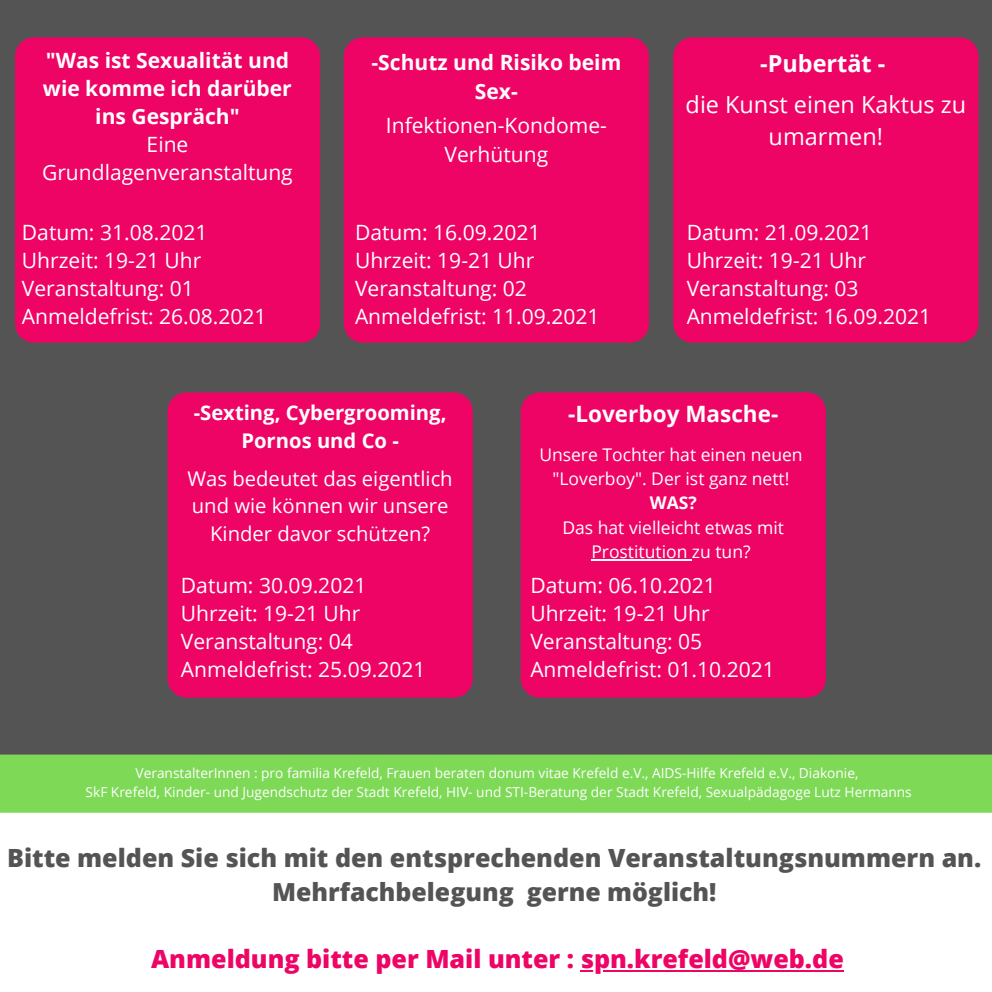
<style>
.page{position:relative;width:992px;height:992px;background:#fff}
.page>*{position:absolute;margin:0;border:0;box-sizing:border-box;transform-origin:0 0}
.t1{font:800 25px "Open Sans";color:#545454}
.t2{font:800 25px "Open Sans";color:#ee0465}
.t3{font:23.5px/32.8px "Open Sans";color:#fff;text-align:center}
.t4{font:700 23.5px "Open Sans";color:#fff}
.t5{font:700 22.5px "Open Sans";color:#fff}
.t6{font:21px/29.2px "Open Sans";color:#fff;text-align:center}
.t7{font:700 21px/28px "Open Sans";color:#fff;text-align:center}
.t8{font:20.25px/27.8px "Open Sans";color:#fff;text-align:center}
.t9{font:700 20.25px/27.8px "Open Sans";color:#fff;text-align:center}
.t10{font:17.5px/24px "Open Sans";color:#fff;text-align:center}
.t11{font:700 17.5px "Open Sans";color:#fff}
.t12{font:13.75px "Open Sans";color:#fff}
</style>
<div class="page">
<div style="left:0;top:0;width:992px;height:765px;background:#545454"></div>
<div style="left:0;top:754px;width:992px;height:59px;background:#7ed957"></div>
<div style="left:15px;top:37px;width:305px;height:306px;background:#ee0465;border-radius:19px"></div>
<hr style="left:581px;top:970px;width:263px;height:2px;background:#ee0465">
<div style="left:344px;top:37px;width:305px;height:306px;background:#ee0465;border-radius:19px"></div>
<div style="left:673px;top:37px;width:305px;height:306px;background:#ee0465;border-radius:19px"></div>
<div style="left:521px;top:392px;width:305px;height:306px;background:#ee0465;border-radius:19px"></div>
<div style="left:168px;top:392px;width:305px;height:306px;background:#ee0465;border-radius:19px"></div>
<hr style="left:591px;top:559px;width:101px;height:2px;background:#fff">
<p class="t7" style="left:43px;top:46px;width:250px">"Was ist Sexualität und wie komme ich darüber ins Gespräch"</p>
<p class="t6" style="left:42px;top:130px;width:252px;line-height:28px">Eine<br>Grundlagenveranstaltung</p>
<p class="t6" style="left:22px;top:217px;width:187px">Datum: 31.08.2021</p>
<p class="t6" style="left:22px;top:245px;width:181px">Uhrzeit: 19-21 Uhr</p>
<p class="t6" style="left:22px;top:273px;width:173px">Veranstaltung: 01</p>
<p class="t6" style="left:22px;top:301px;width:246px">Anmeldefrist: 26.08.2021</p>
<p class="t7" style="left:371px;top:47px;width:251px;line-height:29.2px">-Schutz und Risiko beim<br>Sex-</p>
<p class="t6" style="left:386px;top:110px;width:223px">Infektionen-Kondome-<br>Verhütung</p>
<p class="t6" style="left:355px;top:217px;width:187px">Datum: 16.09.2021</p>
<p class="t6" style="left:355px;top:245px;width:181px">Uhrzeit: 19-21 Uhr</p>
<p class="t6" style="left:355px;top:273px;width:173px">Veranstaltung: 02</p>
<p class="t6" style="left:355px;top:301px;width:246px">Anmeldefrist: 11.09.2021</p>
<p class="t4" style="left:760px;top:47px;width:127px">-Pubertät -</p>
<p class="t3" style="left:686px;top:87px;width:282px">die Kunst einen Kaktus zu umarmen!</p>
<p class="t6" style="left:687px;top:217px;width:187px">Datum: 21.09.2021</p>
<p class="t6" style="left:687px;top:245px;width:181px">Uhrzeit: 19-21 Uhr</p>
<p class="t6" style="left:687px;top:273px;width:173px">Veranstaltung: 03</p>
<p class="t6" style="left:687px;top:301px;width:246px">Anmeldefrist: 16.09.2021</p>
<p class="t9" style="left:194px;top:398px;width:254px">-Sexting, Cybergrooming,<br>Pornos und Co -</p>
<p class="t8" style="left:188px;top:464px;width:267px">Was bedeutet das eigentlich und wie können wir unsere<br>Kinder davor schützen?</p>
<p class="t6" style="left:181px;top:570px;width:187px">Datum: 30.09.2021</p>
<p class="t6" style="left:181px;top:598px;width:181px">Uhrzeit: 19-21 Uhr</p>
<p class="t6" style="left:181px;top:626px;width:173px">Veranstaltung: 04</p>
<p class="t6" style="left:181px;top:655px;width:246px">Anmeldefrist: 25.09.2021</p>
<p class="t5" style="left:568px;top:398px;width:211px">-Loverboy Masche-</p>
<p class="t10" style="left:539px;top:442px;width:265px">Unsere Tochter hat einen neuen</p>
<p class="t10" style="left:552px;top:467px;width:238px">"Loverboy". Der ist ganz nett!</p>
<p class="t11" style="left:650px;top:491px;width:48px">WAS?</p>
<p class="t10" style="left:562px;top:515px;width:223px">Das hat vielleicht etwas mit<br>Prostitution zu tun?</p>
<p class="t6" style="left:530px;top:570px;width:187px">Datum: 06.10.2021</p>
<p class="t6" style="left:530px;top:598px;width:181px">Uhrzeit: 19-21 Uhr</p>
<p class="t6" style="left:530px;top:626px;width:173px">Veranstaltung: 05</p>
<p class="t6" style="left:530px;top:655px;width:246px">Anmeldefrist: 01.10.2021</p>
<p class="t12" style="left:136px;top:764px;width:724px">VeranstalterInnen : pro familia Krefeld, Frauen beraten donum vitae Krefeld e.V., AIDS-Hilfe Krefeld e.V., Diakonie,</p>
<p class="t12" style="left:86px;top:782px;width:828px">SkF Krefeld, Kinder- und Jugendschutz der Stadt Krefeld, HIV- und STI-Beratung der Stadt Krefeld, Sexualpädagoge Lutz Hermanns</p>
<p class="t1" style="left:7px;top:840px;width:976px">Bitte melden Sie sich mit den entsprechenden Veranstaltungsnummern an.</p>
<p class="t1" style="left:272px;top:874px;width:446px">Mehrfachbelegung gerne möglich!</p>
<p class="t2" style="left:151px;top:941px;width:694px">Anmeldung bitte per Mail unter : spn.krefeld@web.de</p>
</div>
